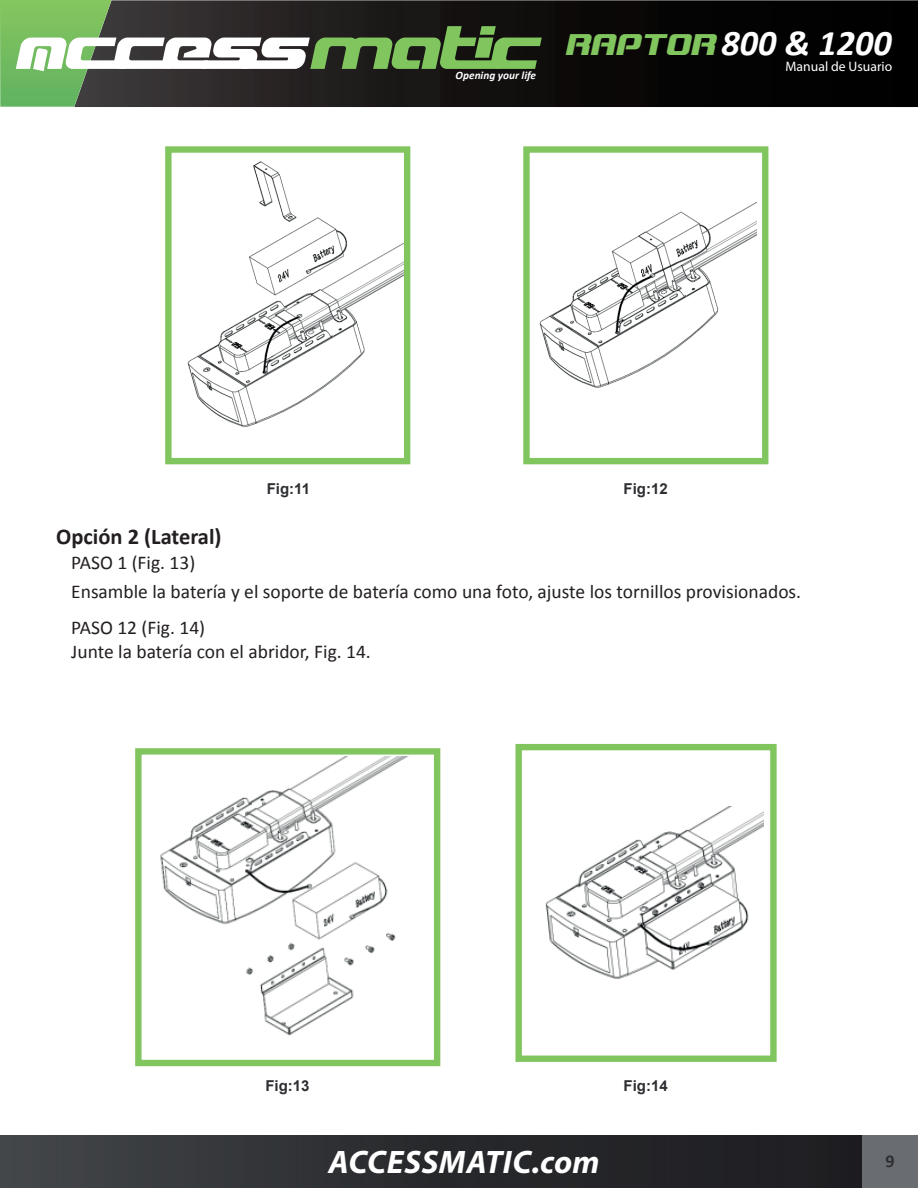
<style>
.page{position:relative;width:918px;height:1188px;background:#fff}
.page>*{position:absolute;margin:0;border:0;box-sizing:border-box;transform-origin:0 0}
.t1{font:italic 700 36.15px "Calibri";color:#fff}
.t2{font:italic 700 32.55px "Myriad Pro";letter-spacing:.02em;color:#fff}
.t3{font:700 22.5px "Calibri";color:#231f20}
.t4{font:19.5px "Calibri";color:#231f20}
.t5{font:700 18px "Calibri";color:#2d2e32}
.t6{font:700 15px "Arial";color:#2d2e32}
.t7{font:13.65px "Myriad Pro";color:#fff}
.t8{font:italic 700 11.25px "Calibri";color:#fff}
.s1{font-family:"Blaster";font-weight:400;color:#81c55f}
</style>
<div class="page">
<img style="left:187px;top:161px;width:216px;height:267px">
<img style="left:539px;top:201px;width:218px;height:187px">
<img style="left:160px;top:756px;width:249px;height:280px">
<img style="left:545px;top:806px;width:218px;height:173px">
<div style="left:0;top:1136px;width:918px;height:52px;background:linear-gradient(to right,#3f4245,#18171b)"></div>
<div style="left:0;top:0;width:111px;height:107px;background:linear-gradient(to bottom,#85c65e,#61b261)"></div>
<img style="left:74px;top:0;width:844px;height:107px">
<svg style="left:16px;top:26px;width:526px;height:45px"></svg>
<div style="left:863px;top:1136px;width:55px;height:52px;background:#696d72"></div>
<div style="left:165px;top:146px;width:245px;height:318px;border:6px solid #81c55f"></div>
<div style="left:523px;top:146px;width:245px;height:318px;border:6px solid #81c55f"></div>
<div style="left:135px;top:748px;width:305px;height:318px;border:6px solid #81c55f"></div>
<div style="left:516px;top:744px;width:261px;height:318px;border:6px solid #81c55f"></div>
<p class="t8" style="left:456px;top:69px;width:82px">Opening your life</p>
<h1 class="t1" style="left:565px;top:20px;width:329px"><span class="s1">RAPTOR</span> 800 &amp; 1200</h1>
<p class="t7" style="left:786px;top:58px;width:108px">Manual de Usuario</p>
<p class="t3" style="left:56px;top:522px;width:167px">Opción 2 (Lateral)</p>
<p class="t4" style="left:71px;top:550px;width:125px">PASO 1 (Fig. 13)</p>
<p class="t6" style="left:267px;top:478px;width:45px">Fig:11</p>
<p class="t6" style="left:624px;top:478px;width:46px">Fig:12</p>
<p class="t4" style="left:71px;top:580px;width:731px">Ensamble la batería y el soporte de batería como una foto, ajuste los tornillos provisionados.</p>
<p class="t4" style="left:71px;top:615px;width:135px">PASO 12 (Fig. 14)</p>
<p class="t4" style="left:71px;top:639px;width:301px">Junte la batería con el abridor, Fig. 14.</p>
<p class="t6" style="left:265px;top:1076px;width:46px">Fig:13</p>
<p class="t6" style="left:624px;top:1076px;width:46px">Fig:14</p>
<h2 class="t2" style="left:329px;top:1141px;width:272px">ACCESSMATIC.com</h2>
<p class="t5" style="left:885px;top:1150px;width:11px">9</p>
</div>
